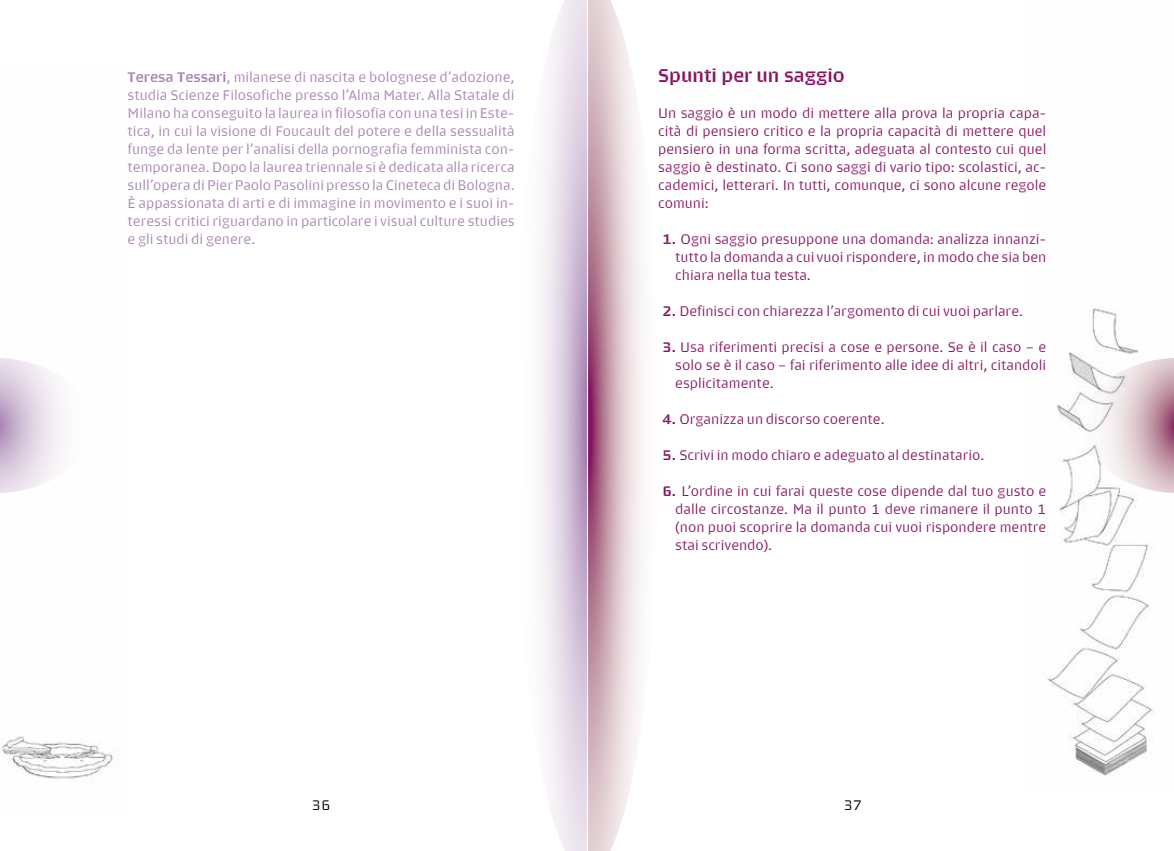
<style>
.page{position:relative;width:1174px;height:851px;background:#fff}
.page>*{position:absolute;margin:0;border:0;box-sizing:border-box;transform-origin:0 0}
.t1{font:700 18px "Brevier";color:#86135e}
.t2{font:13.5px/18px "Brevier";color:#86135e;text-align:justify}
.t3{font:13.5px/18px "Brevier";color:#a681b0;text-align:justify}
.t4{font:13.5px "Brevier";color:#000}
.s1{font-weight:700}
</style>
<div class="page">
<img style="left:1px;top:732px;width:112px;height:47px">
<svg style="left:540px;top:0;width:47px;height:850px"></svg>
<img style="left:1045px;top:307px;width:109px;height:469px">
<svg style="left:0;top:358px;width:62px;height:135px"></svg>
<svg style="left:1082px;top:358px;width:92px;height:135px"></svg>
<svg style="left:588px;top:0;width:53px;height:850px"></svg>
<p class="t3" style="left:128px;top:67px;width:388px"><span class="s1">Teresa Tessari</span>, milanese di nascita e bolognese d’adozione, studia Scienze Filosofiche presso l’Alma Mater. Alla Statale di Milano ha conseguito la laurea in filosofia con una tesi in Este&shy;tica, in cui la visione di Foucault del potere e della sessualità funge da lente per l’analisi della pornografia femminista con&shy;temporanea. Dopo la laurea triennale si è dedicata alla ricerca sull’opera di Pier Paolo Pasolini presso la Cineteca di Bologna.<br>È appassionata di arti e di immagine in movimento e i suoi in&shy;teressi critici riguardano in particolare i visual culture studies e gli studi di genere.</p>
<h1 class="t1" style="left:658px;top:61px;width:188px">Spunti per un saggio</h1>
<p class="t2" style="left:658px;top:103px;width:389px">Un saggio è un modo di mettere alla prova la propria capa&shy;cità di pensiero critico e la propria capacità di mettere quel pensiero in una forma scritta, adeguata al contesto cui quel saggio è destinato. Ci sono saggi di vario tipo: scolastici, ac&shy;cademici, letterari. In tutti, comunque, ci sono alcune regole comuni:</p>
<p class="t2" style="left:675px;top:229px;width:372px;text-indent:-13px"><span class="s1">1.</span> Ogni saggio presuppone una domanda: analizza innanzi&shy;tutto la domanda a cui vuoi rispondere, in modo che sia ben chiara nella tua testa.</p>
<p class="t2" style="left:662px;top:301px;width:362px"><span class="s1">2.</span> Definisci con chiarezza l’argomento di cui vuoi parlare.</p>
<p class="t2" style="left:675px;top:337px;width:372px;text-indent:-13px"><span class="s1">3.</span> Usa riferimenti precisi a cose e persone. Se è il caso – e solo se è il caso – fai riferimento alle idee di altri, citandoli esplicitamente.</p>
<p class="t2" style="left:662px;top:409px;width:224px"><span class="s1">4.</span> Organizza un discorso coerente.</p>
<p class="t2" style="left:662px;top:445px;width:323px"><span class="s1">5.</span> Scrivi in modo chiaro e adeguato al destinatario.</p>
<p class="t2" style="left:675px;top:481px;width:373px;text-indent:-13px"><span class="s1">6.</span> L’ordine in cui farai queste cose dipende dal tuo gusto e dalle circostanze. Ma il punto 1 deve rimanere il punto 1 (non puoi scoprire la domanda cui vuoi rispondere mentre stai scrivendo).</p>
<p class="t4" style="left:312px;top:795px;width:20px">36</p>
<p class="t4" style="left:843px;top:795px;width:20px">37</p>
</div>
